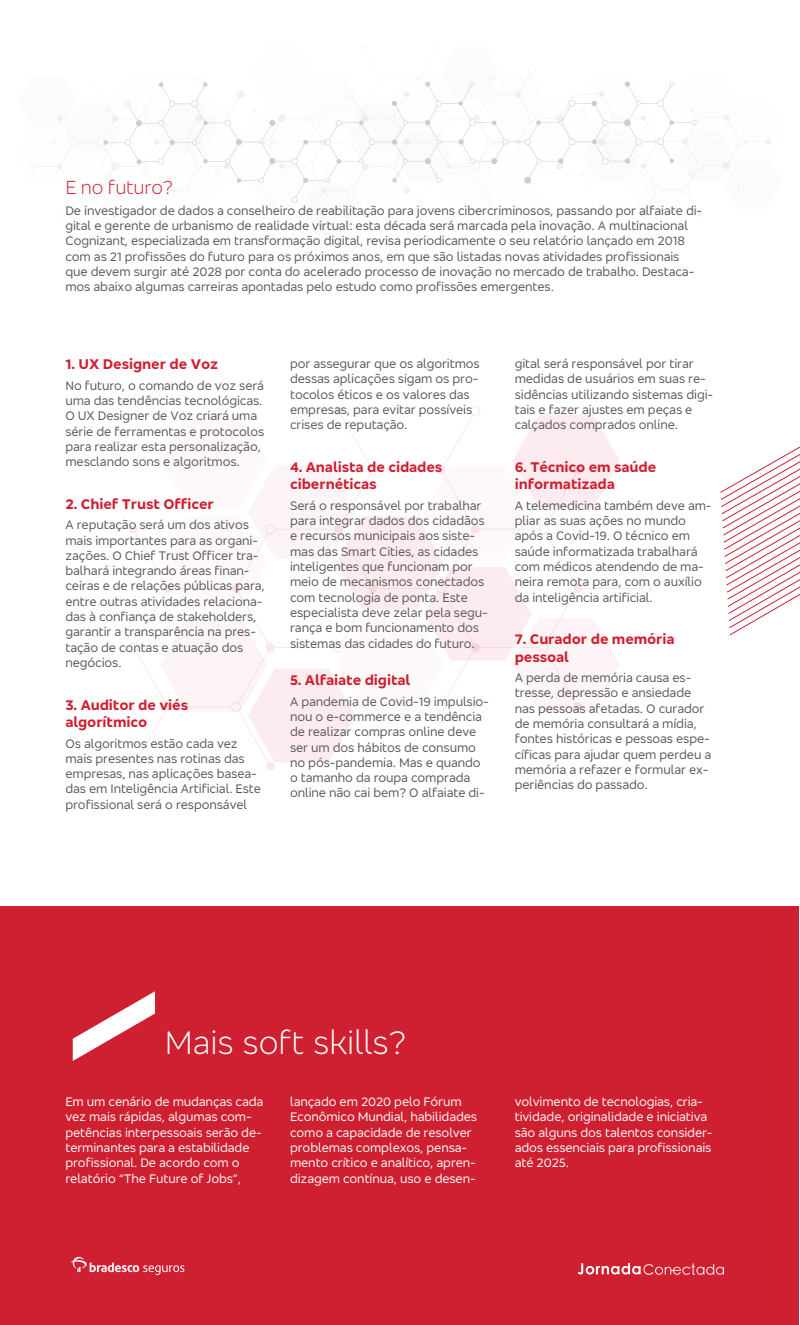
<style>
.page{position:relative;width:800px;height:1325px;background:#fff}
.page>*{position:absolute;margin:0;border:0;box-sizing:border-box;transform-origin:0 0}
.t1{font:300 33.5px "Bradesco Sans";color:#fff}
.t2{font:300 19.5px "Bradesco Sans";letter-spacing:-.01em;color:#ce2031}
.t3{font:700 14.5px/17.4px "Bradesco Sans";letter-spacing:-.01em;color:#ce2031}
.t4{font:12.75px/15.3px "Bradesco Sans";letter-spacing:-.01em;color:#575755}
.t5{font:12.75px/15.3px "Bradesco Sans";letter-spacing:-.01em;color:#fff}
</style>
<div class="page">
<svg style="left:103px;top:81px;width:594px;height:122px"></svg>
<svg style="left:160px;top:414px;width:460px;height:348px"></svg>
<div style="left:1px;top:906px;width:798px;height:419px;background:#ce2031"></div>
<svg style="left:720px;top:115px;width:79px;height:520px"></svg>
<svg style="left:73px;top:991px;width:82px;height:70px"></svg>
<svg style="left:71px;top:1257px;width:113px;height:18px"></svg>
<svg style="left:578px;top:1263px;width:146px;height:12px"></svg>
<h2 class="t2" style="left:65px;top:176px;width:109px">E no futuro?</h2>
<p class="t4" style="left:65px;top:202px;width:638px">De investigador de dados a conselheiro de reabilitação para jovens cibercriminosos, passando por alfaiate di&shy;gital e gerente de urbanismo de realidade virtual: esta década será marcada pela inovação. A multinacional Cognizant, especializada em transformação digital, revisa periodicamente o seu relatório lançado em 2018 com as 21 profissões do futuro para os próximos anos, em que são listadas novas atividades profissionais que devem surgir até 2028 por conta do acelerado processo de inovação no mercado de trabalho. Destaca&shy;mos abaixo algumas carreiras apontadas pelo estudo como profissões emergentes.</p>
<p class="t3" style="left:65px;top:355px;width:154px">1. UX Designer de Voz</p>
<p class="t4" style="left:65px;top:377px;width:200px">No futuro, o comando de voz será uma das tendências tecnológicas.<br>O UX Designer de Voz criará uma série de ferramentas e protocolos para realizar esta personalização, mesclando sons e algoritmos.</p>
<p class="t3" style="left:65px;top:495px;width:150px">2. Chief Trust Officer</p>
<p class="t4" style="left:65px;top:517px;width:201px">A reputação será um dos ativos mais importantes para as organi&shy;zações. O Chief Trust Officer tra&shy;balhará integrando áreas finan&shy;ceiras e de relações públicas para, entre outras atividades relaciona&shy;das à confiança de stakeholders, garantir a transparência na pres&shy;tação de contas e atuação dos negócios.</p>
<p class="t3" style="left:65px;top:695px;width:124px">3. Auditor de viés algorítmico</p>
<p class="t4" style="left:65px;top:735px;width:197px">Os algoritmos estão cada vez mais presentes nas rotinas das empresas, nas aplicações basea&shy;das em Inteligência Artificial. Este profissional será o responsável</p>
<p class="t4" style="left:290px;top:355px;width:191px">por assegurar que os algoritmos dessas aplicações sigam os pro&shy;tocolos éticos e os valores das empresas, para evitar possíveis crises de reputação.</p>
<p class="t3" style="left:290px;top:458px;width:154px">4. Analista de cidades cibernéticas</p>
<p class="t4" style="left:290px;top:497px;width:199px">Será o responsável por trabalhar para integrar dados dos cidadãos e recursos municipais aos siste&shy;mas das Smart Cities, as cidades inteligentes que funcionam por meio de mecanismos conectados com tecnologia de ponta. Este especialista deve zelar pela segu&shy;rança e bom funcionamento dos sistemas das cidades do futuro.</p>
<p class="t3" style="left:290px;top:671px;width:122px">5. Alfaiate digital</p>
<p class="t4" style="left:290px;top:693px;width:200px">A pandemia de Covid-19 impulsio&shy;nou o e-commerce e a tendência de realizar compras online deve ser um dos hábitos de consumo no pós-pandemia. Mas e quando o tamanho da roupa comprada online não cai bem? O alfaiate di-</p>
<p class="t4" style="left:515px;top:355px;width:200px">gital será responsável por tirar medidas de usuários em suas re&shy;sidências utilizando sistemas digi&shy;tais e fazer ajustes em peças e calçados comprados online.</p>
<p class="t3" style="left:515px;top:458px;width:143px">6. Técnico em saúde informatizada</p>
<p class="t4" style="left:515px;top:497px;width:198px">A telemedicina também deve am&shy;pliar as suas ações no mundo após a Covid-19. O técnico em saúde informatizada trabalhará com médicos atendendo de ma&shy;neira remota para, com o auxílio da inteligência artificial.</p>
<p class="t3" style="left:515px;top:630px;width:162px">7. Curador de memória pessoal</p>
<p class="t4" style="left:515px;top:670px;width:198px">A perda de memória causa es&shy;tresse, depressão e ansiedade nas pessoas afetadas. O curador de memória consultará a mídia, fontes históricas e pessoas espe&shy;cíficas para ajudar quem perdeu a memória a refazer e formular ex&shy;periências do passado.</p>
<h1 class="t1" style="left:165px;top:1021px;width:243px">Mais soft skills?</h1>
<p class="t5" style="left:65px;top:1094px;width:199px">Em um cenário de mudanças cada vez mais rápidas, algumas com&shy;petências interpessoais serão de&shy;terminantes para a estabilidade profissional. De acordo com o relatório “The Future of Jobs”,</p>
<p class="t5" style="left:290px;top:1094px;width:189px">lançado em 2020 pelo Fórum<br>Econômico Mundial, habilidades como a capacidade de resolver problemas complexos, pensa&shy;mento crítico e analítico, apren&shy;dizagem contínua, uso e desen-</p>
<p class="t5" style="left:515px;top:1094px;width:199px">volvimento de tecnologias, cria&shy;tividade, originalidade e iniciativa são alguns dos talentos consider&shy;ados essenciais para profissionais até 2025.</p>
</div>
